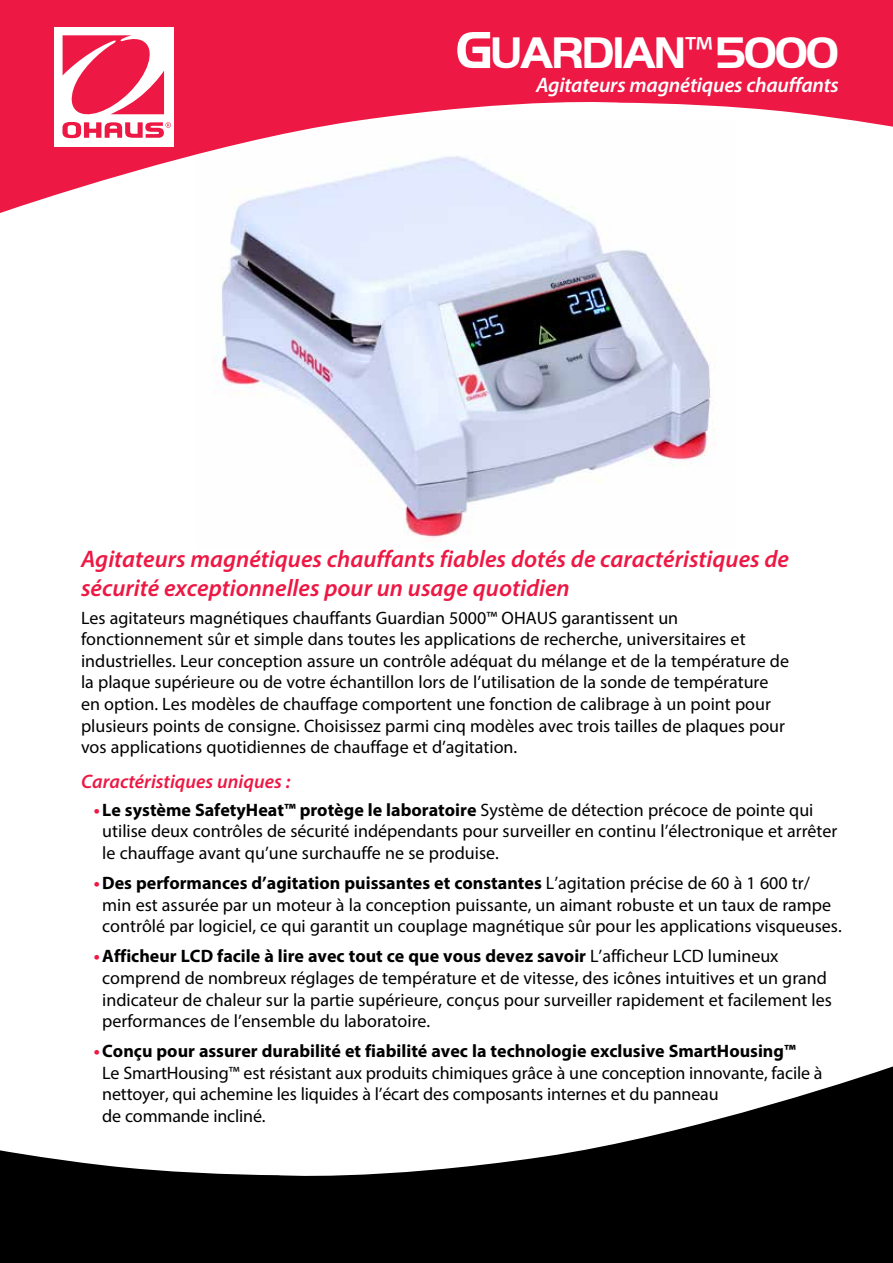
<style>
.page{position:relative;width:893px;height:1263px;background:#fff}
.page>*{position:absolute;margin:0;border:0;box-sizing:border-box;transform-origin:0 0}
.t1{font:700 45.9px "Handel Got D";letter-spacing:-.05em;color:#fff}
.t2{font:italic 600 24px/28.8px "Myriad Pro";color:#ed1844}
.t3{font:italic 600 21px "Myriad Pro";letter-spacing:-.01em;color:#fff}
.t4{font:italic 600 19.5px "Myriad Pro";color:#ed1844}
.t5{font:18px/21.6px "Myriad Pro";color:#000}
.s1{font-size:54px}
.s2{font-family:"Myriad Pro";font-weight:400}
.s3{font-weight:700;color:#ed1844}
.s4{font-weight:700}
</style>
<div class="page">
<img style="left:216px;top:220px;width:499px;height:321px">
<svg style="left:0;top:0;width:893px;height:220px;fill:#ed1844"></svg>
<div style="left:54px;top:27px;width:120px;height:119px;background:#fff"></div>
<svg style="left:62px;top:35px;width:109px;height:103px"></svg>
<svg style="left:0;top:1066px;width:893px;height:197px;fill:#000"></svg>
<h1 class="t1" style="left:456px;top:27px;width:385px"><span class="s1">G</span>UARDIAN<span class="s2">™</span>5000</h1>
<p class="t3" style="left:536px;top:72px;width:304px">Agitateurs magnétiques chauffants</p>
<h2 class="t2" style="left:81px;top:544px;width:710px">Agitateurs magnétiques chauffants fiables dotés de caractéristiques de sécurité exceptionnelles pour un usage quotidien</h2>
<p class="t5" style="left:81px;top:606px;width:710px">Les agitateurs magnétiques chauffants Guardian 5000™ OHAUS garantissent un fonctionnement sûr et simple dans toutes les applications de recherche, universitaires et industrielles. Leur conception assure un contrôle adéquat du mélange et de la température de la plaque supérieure ou de votre échantillon lors de l’utilisation de la sonde de température en option. Les modèles de chauffage comportent une fonction de calibrage à un point pour plusieurs points de consigne. Choisissez parmi cinq modèles avec trois tailles de plaques pour vos applications quotidiennes de chauffage et d’agitation.</p>
<p class="t4" style="left:81px;top:769px;width:211px">Caractéristiques uniques :</p>
<p class="t5" style="left:102px;top:798px;width:737px;text-indent:-8px"><span class="s3">•</span> <span class="s4">Le système SafetyHeat™ protège le laboratoire</span> Système de détection précoce de pointe qui utilise deux contrôles de sécurité indépendants pour surveiller en continu l’électronique et arrêter le chauffage avant qu’une surchauffe ne se produise.</p>
<p class="t5" style="left:102px;top:872px;width:741px;text-indent:-8px"><span class="s3">•</span><span class="s4">Des performances d’agitation puissantes et constantes</span> L’agitation précise de 60 à 1 600 tr/ min est assurée par un moteur à la conception puissante, un aimant robuste et un taux de rampe contrôlé par logiciel, ce qui garantit un couplage magnétique sûr pour les applications visqueuses.</p>
<p class="t5" style="left:102px;top:945px;width:731px;text-indent:-8px"><span class="s3">•</span><span class="s4">Afficheur LCD facile à lire avec tout ce que vous devez savoir</span> L’afficheur LCD lumineux comprend de nombreux réglages de température et de vitesse, des icônes intuitives et un grand indicateur de chaleur sur la partie supérieure, conçus pour surveiller rapidement et facilement les performances de l’ensemble du laboratoire.</p>
<p class="t5" style="left:102px;top:1040px;width:722px;text-indent:-8px"><span class="s3">•</span><span class="s4">Conçu pour assurer durabilité et fiabilité avec la technologie exclusive SmartHousing™<br></span>Le SmartHousing™ est résistant aux produits chimiques grâce à une conception innovante, facile à nettoyer, qui achemine les liquides à l’écart des composants internes et du panneau<br>de commande incliné.</p>
</div>
